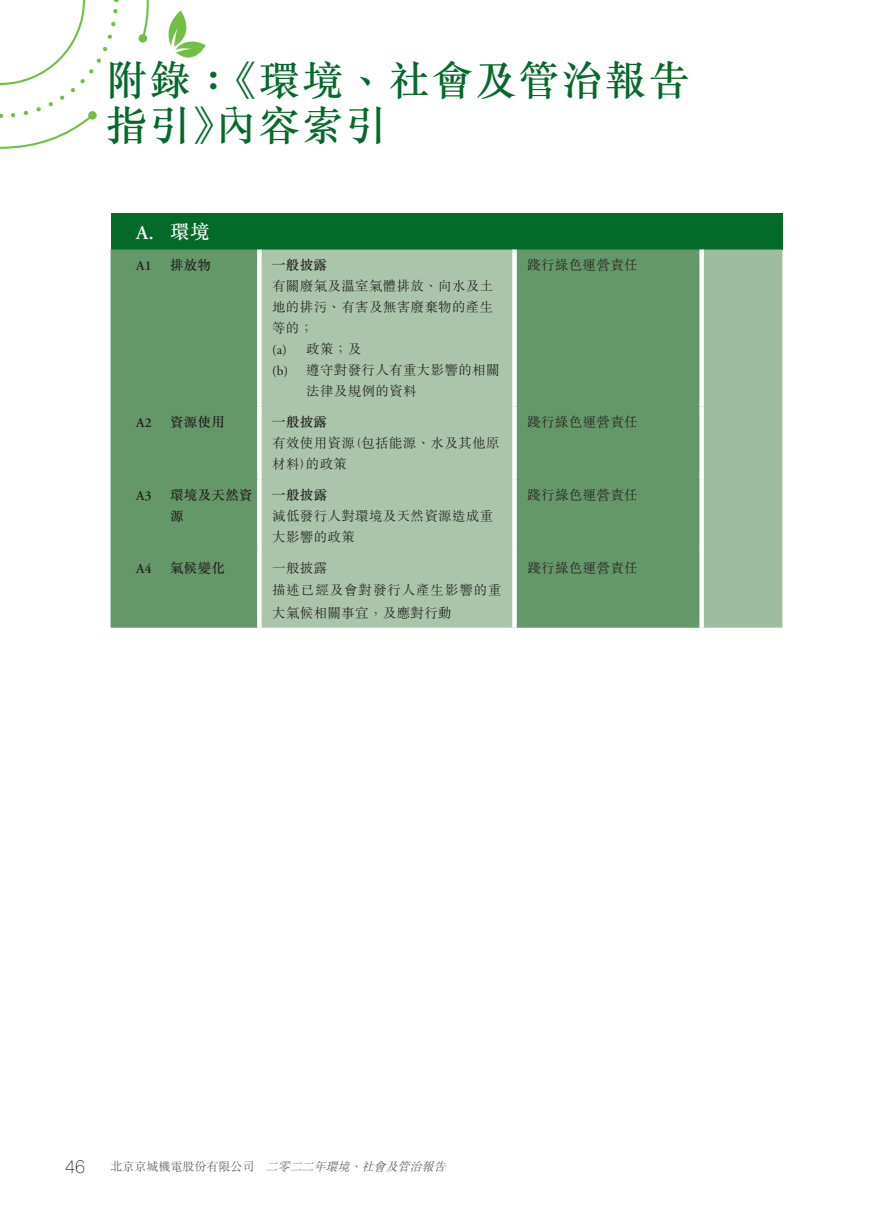
<style>
.page{position:relative;width:893px;height:1212px;background:#fff}
.page>*{position:absolute;margin:0;border:0;box-sizing:border-box;transform-origin:0 0}
.t1{font:500 41.25px/45px "M Sung HK";letter-spacing:.05em;color:#046a29}
.t2{font:600 19.5px "Adobe Garamond Pro";color:#fff}
.t3{font:300 18px "M Yuen HK";color:#231f20}
.t4{font:300 13.5px/21px "M Sung HK";letter-spacing:.025em;color:#231f20}
.t5{font:300 13.5px/22.5px "M Sung HK";letter-spacing:.065em;color:#231f20}
.t6{font:500 13.5px/21px "M Sung HK";letter-spacing:.025em;color:#231f20}
.t7{font:600 13.5px "Adobe Garamond Pro";letter-spacing:.025em;color:#231f20}
.t8{font:italic 300 12px "M Sung HK";color:#57585a}
.s1{font-family:"M Sung HK";font-weight:500}
.s2{font-family:"Adobe Garamond Pro";font-weight:400}
.s3{font-style:normal}
</style>
<div class="page">
<div style="left:111px;top:213px;width:671px;height:36px;background:#046a29"></div>
<div style="left:111px;top:249px;width:588px;height:379px;background:#659868"></div>
<div style="left:262px;top:249px;width:250px;height:379px;background:#aac5a9"></div>
<div style="left:704px;top:249px;width:78px;height:379px;background:#9dbd9e"></div>
<div style="left:257px;top:249px;width:5px;height:157px;background:#fff"></div>
<div style="left:512px;top:249px;width:5px;height:157px;background:#fff"></div>
<div style="left:257px;top:406px;width:5px;height:73px;background:#fff"></div>
<div style="left:512px;top:406px;width:5px;height:73px;background:#fff"></div>
<div style="left:257px;top:479px;width:5px;height:73px;background:#fff"></div>
<div style="left:512px;top:479px;width:5px;height:73px;background:#fff"></div>
<div style="left:257px;top:552px;width:5px;height:76px;background:#fff"></div>
<div style="left:512px;top:552px;width:5px;height:76px;background:#fff"></div>
<svg style="left:0;top:0;width:149px;height:149px"></svg>
<div style="left:139px;top:34px;width:8px;height:9px;background:#71bf44;border-radius:50%"></div>
<div style="left:88px;top:111px;width:9px;height:9px;background:#71bf44;border-radius:50%"></div>
<svg style="left:168px;top:10px;width:38px;height:48px"></svg>
<h1 class="t1" style="left:106px;top:58px;width:585px">附錄：《環境、社會及管治報告指引》內容索引</h1>
<h2 class="t2" style="left:136px;top:221px;width:75px">A. <span class="s1">環境</span></h2>
<p class="t7" style="left:136px;top:258px;width:17px">A1</p>
<p class="t6" style="left:170px;top:254px;width:43px">排放物</p>
<p class="t6" style="left:272px;top:254px;width:56px">一般披露</p>
<p class="t4" style="left:272px;top:275px;width:223px">有關廢氣及溫室氣體排放、向水及土</p>
<p class="t4" style="left:272px;top:296px;width:223px">地的排污、有害及無害廢棄物的產生</p>
<p class="t4" style="left:272px;top:317px;width:43px">等的；</p>
<p class="t4" style="left:272px;top:338px;width:91px"><span class="s2">(a)</span> 政策；及</p>
<p class="t4" style="left:272px;top:359px;width:229px"><span class="s2">(b)</span> 遵守對發行人有重大影響的相關</p>
<p class="t4" style="left:306px;top:380px;width:112px">法律及規例的資料</p>
<p class="t7" style="left:136px;top:415px;width:17px">A2</p>
<p class="t6" style="left:170px;top:411px;width:56px">資源使用</p>
<p class="t6" style="left:272px;top:411px;width:56px">一般披露</p>
<p class="t4" style="left:272px;top:432px;width:229px">有效使用資源（包括能源、水及其他原材料）的政策</p>
<p class="t7" style="left:136px;top:488px;width:17px">A3</p>
<p class="t6" style="left:170px;top:484px;width:84px">環境及天然資源</p>
<p class="t6" style="left:272px;top:484px;width:56px">一般披露</p>
<p class="t4" style="left:272px;top:505px;width:223px">減低發行人對環境及天然資源造成重大影響的政策</p>
<p class="t4" style="left:527px;top:254px;width:112px">踐行綠色運營責任</p>
<p class="t4" style="left:527px;top:411px;width:112px">踐行綠色運營責任</p>
<p class="t4" style="left:527px;top:484px;width:112px">踐行綠色運營責任</p>
<p class="t7" style="left:136px;top:560px;width:17px">A4</p>
<p class="t6" style="left:170px;top:557px;width:56px">氣候變化</p>
<p class="t5" style="left:272px;top:556px;width:231px">一般披露<br>描述已經及會對發行人產生影響的重大氣候相關事宜，及應對行動</p>
<p class="t4" style="left:527px;top:556px;width:112px">踐行綠色運營責任</p>
<h3 class="t3" style="left:65px;top:1154px;width:22px">46</h3>
<p class="t8" style="left:111px;top:1158px;width:341px"><span class="s3">北京京城機電股份有限公司</span> 二零二二年環境、社會及管治報告</p>
</div>
